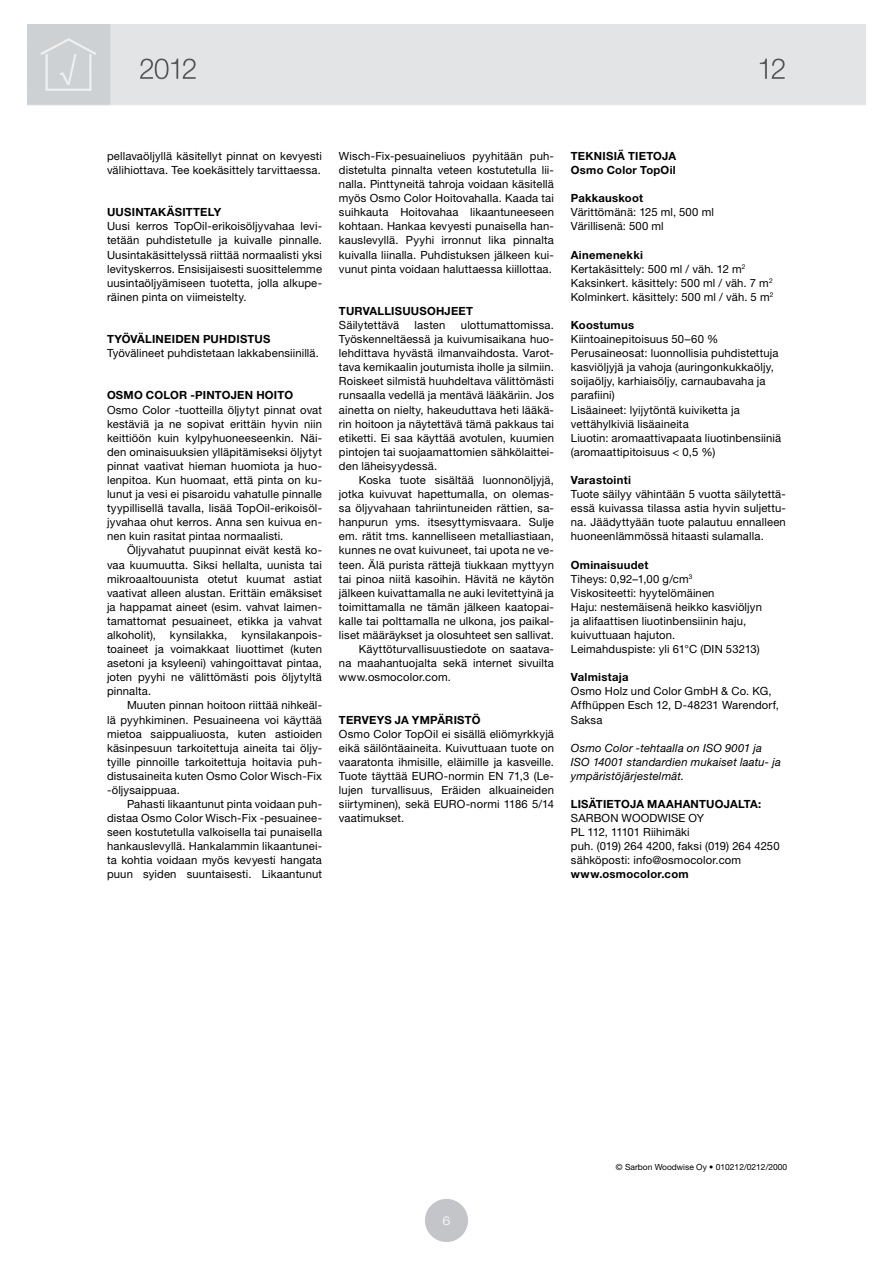
<style>
.page{position:relative;width:893px;height:1263px;background:#fff}
.page>*{position:absolute;margin:0;border:0;box-sizing:border-box;transform-origin:0 0}
.t1{font:300 expanded 12px "Helvetica Neue";color:#fff}
.t2{font:11.25px/14.1px "Helvetica Neue";letter-spacing:.015em;color:#000}
.t3{font:italic 11.25px/14.1px "Helvetica Neue";letter-spacing:.015em;color:#000}
.t4{font:700 11.25px/14.1px "Helvetica Neue";letter-spacing:.02em;color:#000}
.t5{font:8.4px "Helvetica Neue";color:#000}
.s1{font-weight:700}
.s2{font-weight:400}
</style>
<div class="page">
<div style="left:424px;top:1198px;width:45px;height:45px;background:#c3c5c8;border-radius:50%"></div>
<div style="left:423px;top:1197px;width:47px;height:46px;border:2px solid #fff;border-radius:50%"></div>
<img style="left:27px;top:24px;width:839px;height:82px">
<p class="t2" style="left:107px;top:149px;width:217px">pellavaöljyllä käsitellyt pinnat on kevyesti välihiottava. Tee koekäsittely tarvittaessa.</p>
<p class="t2" style="left:107px;top:205px;width:217px"><span class="s1">UUSINTAKÄSITTELY<br></span>Uusi kerros TopOil-erikoisöljyvahaa levi&shy;tetään puhdistetulle ja kuivalle pinnalle.<br>Uusintakäsittelyssä riittää normaalisti yksi levityskerros. Ensisijaisesti suosittelemme uusintaöljyämiseen tuotetta, jolla alkupe&shy;räinen pinta on viimeistelty.</p>
<p class="t2" style="left:107px;top:332px;width:213px"><span class="s1">TYÖVÄLINEIDEN PUHDISTUS<br></span>Työvälineet puhdistetaan lakkabensiinillä.</p>
<p class="t4" style="left:107px;top:388px;width:188px">OSMO COLOR -PINTOJEN HOITO</p>
<p class="t2" style="left:107px;top:402px;width:217px">Osmo Color -tuotteilla öljytyt pinnat ovat</p>
<p class="t2" style="left:107px;top:416px;width:216px">kestäviä ja ne sopivat erittäin hyvin niin</p>
<p class="t2" style="left:107px;top:430px;width:217px">keittiöön kuin kylpyhuoneeseenkin. Näi-</p>
<p class="t2" style="left:107px;top:445px;width:217px">den ominaisuuksien ylläpitämiseksi öljytyt</p>
<p class="t2" style="left:107px;top:459px;width:217px">pinnat vaativat hieman huomiota ja huo-</p>
<p class="t2" style="left:107px;top:473px;width:217px">lenpitoa. Kun huomaat, että pinta on ku-</p>
<p class="t2" style="left:107px;top:487px;width:216px">lunut ja vesi ei pisaroidu vahatulle pinnalle</p>
<p class="t2" style="left:107px;top:501px;width:217px">tyypillisellä tavalla, lisää TopOil-erikoisöl-</p>
<p class="t2" style="left:107px;top:515px;width:217px">jyvahaa ohut kerros. Anna sen kuivua en-</p>
<p class="t2" style="left:107px;top:529px;width:178px">nen kuin rasitat pintaa normaalisti.</p>
<p class="t2" style="left:127px;top:543px;width:197px">Öljyvahatut puupinnat eivät kestä ko-</p>
<p class="t2" style="left:107px;top:557px;width:216px">vaa kuumuutta. Siksi hellalta, uunista tai</p>
<p class="t2" style="left:107px;top:571px;width:216px">mikroaaltouunista otetut kuumat astiat</p>
<p class="t2" style="left:107px;top:585px;width:217px">vaativat alleen alustan. Erittäin emäksiset</p>
<p class="t2" style="left:107px;top:600px;width:217px">ja happamat aineet (esim. vahvat laimen-</p>
<p class="t2" style="left:107px;top:614px;width:217px">tamattomat pesuaineet, etikka ja vahvat</p>
<p class="t2" style="left:107px;top:628px;width:50px">alkoholit),</p>
<p class="t2" style="left:170px;top:628px;width:59px">kynsilakka,</p>
<p class="t2" style="left:241px;top:628px;width:82px">kynsilakanpois-</p>
<p class="t2" style="left:107px;top:642px;width:217px">toaineet ja voimakkaat liuottimet (kuten</p>
<p class="t2" style="left:107px;top:656px;width:217px">asetoni ja ksyleeni) vahingoittavat pintaa,</p>
<p class="t2" style="left:107px;top:670px;width:216px">joten pyyhi ne välittömästi pois öljytyltä</p>
<p class="t2" style="left:107px;top:684px;width:46px">pinnalta.</p>
<p class="t2" style="left:127px;top:698px;width:197px">Muuten pinnan hoitoon riittää nihkeäl-</p>
<p class="t2" style="left:107px;top:712px;width:216px">lä pyyhkiminen. Pesuaineena voi käyttää</p>
<p class="t2" style="left:107px;top:726px;width:217px">mietoa saippualiuosta, kuten astioiden</p>
<p class="t2" style="left:107px;top:740px;width:217px">käsinpesuun tarkoitettuja aineita tai öljy-</p>
<p class="t2" style="left:107px;top:754px;width:217px">tyille pinnoille tarkoitettuja hoitavia puh-</p>
<p class="t2" style="left:107px;top:769px;width:216px">distusaineita kuten Osmo Color Wisch-Fix</p>
<p class="t2" style="left:107px;top:783px;width:74px">-öljysaippuaa.</p>
<p class="t2" style="left:127px;top:797px;width:197px">Pahasti likaantunut pinta voidaan puh-</p>
<p class="t2" style="left:107px;top:811px;width:217px">distaa Osmo Color Wisch-Fix -pesuainee-</p>
<p class="t2" style="left:107px;top:825px;width:217px">seen kostutetulla valkoisella tai punaisella</p>
<p class="t2" style="left:107px;top:839px;width:217px">hankauslevyllä. Hankalammin likaantunei-</p>
<p class="t2" style="left:107px;top:853px;width:216px">ta kohtia voidaan myös kevyesti hangata</p>
<p class="t2" style="left:107px;top:867px;width:217px">puun syiden suuntaisesti. Likaantunut</p>
<p class="t2" style="left:339px;top:149px;width:217px;text-align:justify">Wisch-Fix-pesuaineliuos pyyhitään puh&shy;distetulta pinnalta veteen kostutetulla lii&shy;nalla. Pinttyneitä tahroja voidaan käsitellä myös Osmo Color Hoitovahalla. Kaada tai suihkauta Hoitovahaa likaantuneeseen kohtaan. Hankaa kevyesti punaisella han&shy;kauslevyllä. Pyyhi irronnut lika pinnalta kuivalla liinalla. Puhdistuksen jälkeen kui&shy;vunut pinta voidaan haluttaessa kiillottaa.</p>
<p class="t4" style="left:339px;top:304px;width:136px">TURVALLISUUSOHJEET<br><span class="s2">Säilytettävä</span></p>
<p class="t2" style="left:415px;top:318px;width:32px">lasten</p>
<p class="t2" style="left:461px;top:318px;width:95px">ulottumattomissa.</p>
<p class="t2" style="left:339px;top:332px;width:217px">Työskenneltäessä ja kuivumisaikana huo-</p>
<p class="t2" style="left:339px;top:346px;width:217px">lehdittava hyvästä ilmanvaihdosta. Varot-</p>
<p class="t2" style="left:339px;top:360px;width:216px">tava kemikaalin joutumista iholle ja silmiin.</p>
<p class="t2" style="left:339px;top:374px;width:217px">Roiskeet silmistä huuhdeltava välittömästi</p>
<p class="t2" style="left:339px;top:388px;width:216px">runsaalla vedellä ja mentävä lääkäriin. Jos</p>
<p class="t2" style="left:339px;top:402px;width:217px">ainetta on nielty, hakeuduttava heti lääkä-</p>
<p class="t2" style="left:339px;top:416px;width:216px">rin hoitoon ja näytettävä tämä pakkaus tai</p>
<p class="t2" style="left:339px;top:430px;width:216px">etiketti. Ei saa käyttää avotulen, kuumien</p>
<p class="t2" style="left:339px;top:445px;width:217px">pintojen tai suojaamattomien sähkölaittei-</p>
<p class="t2" style="left:339px;top:459px;width:100px">den läheisyydessä.</p>
<p class="t2" style="left:359px;top:473px;width:197px">Koska tuote sisältää luonnonöljyjä,</p>
<p class="t2" style="left:339px;top:487px;width:217px">jotka kuivuvat hapettumalla, on olemas-</p>
<p class="t2" style="left:339px;top:501px;width:217px">sa öljyvahaan tahriintuneiden rättien, sa-</p>
<p class="t2" style="left:339px;top:515px;width:216px">hanpurun yms. itsesyttymisvaara. Sulje</p>
<p class="t2" style="left:339px;top:529px;width:216px">em. rätit tms. kannelliseen metalliastiaan,</p>
<p class="t2" style="left:339px;top:543px;width:217px">kunnes ne ovat kuivuneet, tai upota ne ve-</p>
<p class="t2" style="left:339px;top:557px;width:216px">teen. Älä purista rättejä tiukkaan myttyyn</p>
<p class="t2" style="left:339px;top:571px;width:216px">tai pinoa niitä kasoihin. Hävitä ne käytön</p>
<p class="t2" style="left:339px;top:585px;width:216px">jälkeen kuivattamalla ne auki levitettyinä ja</p>
<p class="t2" style="left:339px;top:600px;width:217px">toimittamalla ne tämän jälkeen kaatopai-</p>
<p class="t2" style="left:339px;top:614px;width:217px">kalle tai polttamalla ne ulkona, jos paikal-</p>
<p class="t2" style="left:339px;top:628px;width:216px">liset määräykset ja olosuhteet sen sallivat.</p>
<p class="t2" style="left:359px;top:642px;width:197px">Käyttöturvallisuustiedote on saatava-</p>
<p class="t2" style="left:339px;top:656px;width:216px">na maahantuojalta sekä internet sivuilta</p>
<p class="t2" style="left:339px;top:670px;width:113px">www.osmocolor.com.</p>
<p class="t2" style="left:339px;top:712px;width:217px"><span class="s1">TERVEYS JA YMPÄRISTÖ<br></span>Osmo Color TopOil ei sisällä eliömyrkkyjä eikä säilöntäaineita. Kuivuttuaan tuote on vaaratonta ihmisille, eläimille ja kasveille.<br>Tuote täyttää EURO-normin EN 71,3 (Le&shy;lujen turvallisuus, Eräiden alkuaineiden siirtyminen), sekä EURO-normi 1186 5/14 vaatimukset.</p>
<p class="t4" style="left:571px;top:149px;width:107px">TEKNISIÄ TIETOJA<br>Osmo Color TopOil</p>
<p class="t2" style="left:571px;top:191px;width:144px"><span class="s1">Pakkauskoot<br></span>Värittömänä: 125 ml, 500 ml<br>Värillisenä: 500 ml</p>
<p class="t2" style="left:571px;top:247px;width:204px"><span class="s1">Ainemenekki<br></span>Kertakäsittely: 500 ml / väh. 12 m<sup>2<br></sup>Kaksinkert. käsittely: 500 ml / väh. 7 m<sup>2<br></sup>Kolminkert. käsittely: 500 ml / väh. 5 m<sup>2</sup></p>
<p class="t2" style="left:571px;top:318px;width:212px"><span class="s1">Koostumus<br></span>Kiintoainepitoisuus 50–60 % Perusaineosat: luonnollisia puhdistettuja kasviöljyjä ja vahoja (auringonkukkaöljy, soijaöljy, karhiaisöljy, carnaubavaha ja parafiini)<br>Lisäaineet: lyijytöntä kuiviketta ja vettähylkiviä lisäaineita<br>Liuotin: aromaattivapaata liuotinbensiiniä (aromaattipitoisuus &lt; 0,5 %)</p>
<p class="t2" style="left:571px;top:473px;width:217px"><span class="s1">Varastointi<br></span>Tuote säilyy vähintään 5 vuotta säilytettä&shy;essä kuivassa tilassa astia hyvin suljettu&shy;na. Jäädyttyään tuote palautuu ennalleen huoneenlämmössä hitaasti sulamalla.</p>
<p class="t2" style="left:571px;top:557px;width:193px"><span class="s1">Ominaisuudet<br></span>Tiheys: 0,92–1,00 g/cm<sup>3<br></sup>Viskositeetti: hyytelömäinen<br>Haju: nestemäisenä heikko kasviöljyn ja alifaattisen liuotinbensiinin haju, kuivuttuaan hajuton.<br>Leimahduspiste: yli 61°C (DIN 53213)</p>
<p class="t2" style="left:571px;top:670px;width:210px"><span class="s1">Valmistaja<br></span>Osmo Holz und Color GmbH &amp; Co. KG,<br>Affhüppen Esch 12, D-48231 Warendorf,<br>Saksa</p>
<p class="t3" style="left:571px;top:740px;width:212px">Osmo Color -tehtaalla on ISO 9001 ja<br>ISO 14001 standardien mukaiset laatu- ja ympäristöjärjestelmät.</p>
<p class="t2" style="left:571px;top:797px;width:210px"><span class="s1">LISÄTIETOJA MAAHANTUOJALTA:<br></span>SARBON WOODWISE OY<br>PL 112, 11101 Riihimäki<br>puh. (019) 264 4200, faksi (019) 264 4250 sähköposti: info@osmocolor.com <span class="s1">www.osmocolor.com</span></p>
<p class="t1" style="left:442px;top:1214px;width:10px">6</p>
<p class="t5" style="left:616px;top:1161px;width:173px">© Sarbon Woodwise Oy • 010212/0212/2000</p>
</div>
